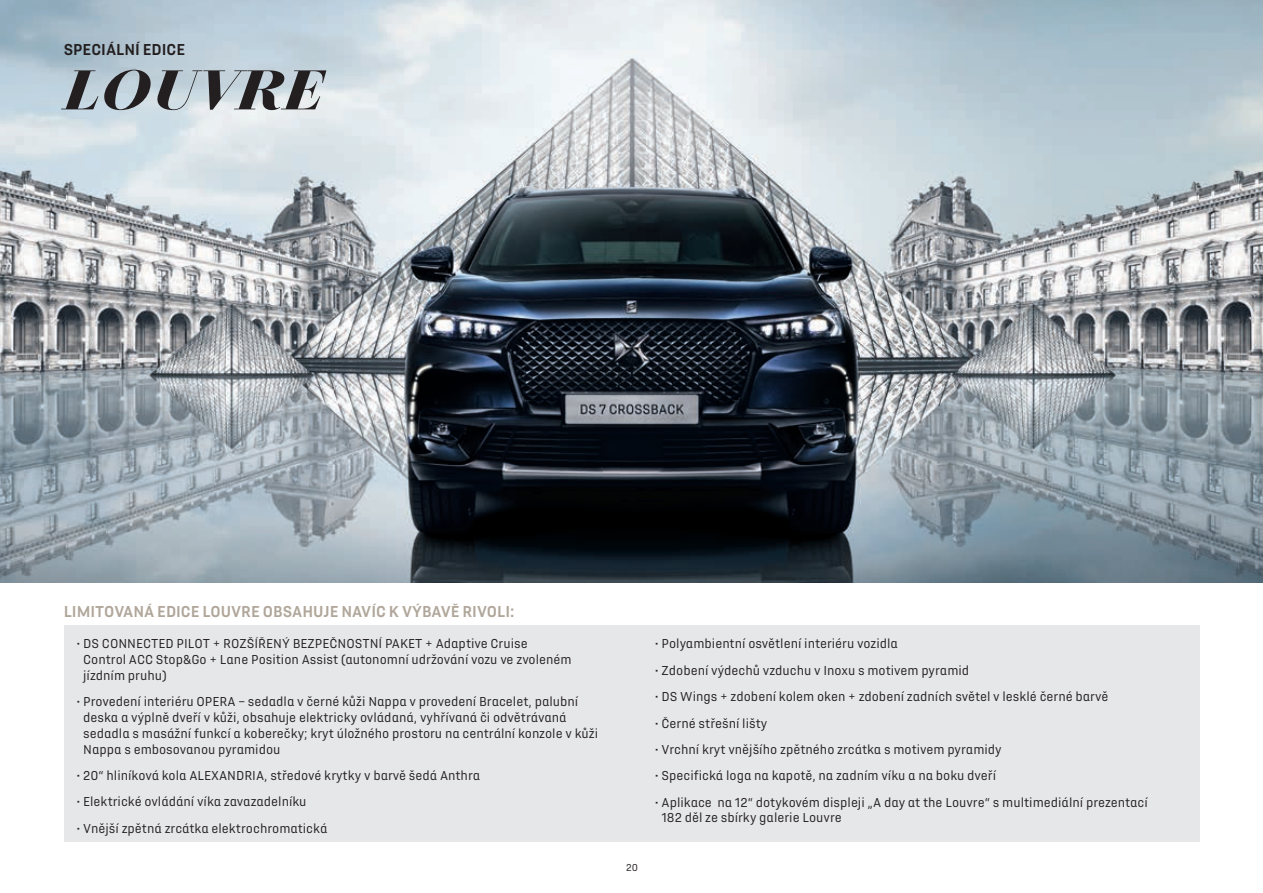
<style>
.page{position:relative;width:1263px;height:893px;background:#fff}
.page>*{position:absolute;margin:0;border:0;box-sizing:border-box;transform-origin:0 0}
.t1{font:italic 500 60px "DS Title";letter-spacing:.025em;color:#231f20}
.t2{font:700 16.5px "DS Automobiles";color:#b0a69a}
.t3{font:700 16.5px "DS Automobiles";color:#231f20}
.t4{font:13.5px/15.8px "DS Automobiles";color:#231f20}
.t5{font:10.5px "DS Automobiles";color:#231f20}
</style>
<div class="page">
<img style="left:0;top:0;width:1263px;height:583px">
<div style="left:64px;top:625px;width:1135px;height:217px;background:#e6e7e9"></div>
<p class="t3" style="left:64px;top:39px;width:123px">SPECIÁLNÍ EDICE</p>
<h1 class="t1" style="left:64px;top:57px;width:261px">LOUVRE</h1>
<p class="t2" style="left:64px;top:600px;width:43px">LIMITOVANÁ</p>
<p class="t2" style="left:157px;top:600px;width:146px">ED ICE LOUVRE OBSAHU</p>
<p class="t2" style="left:324px;top:600px;width:28px">JE NAVÍC</p>
<p class="t2" style="left:389px;top:600px;width:43px">K VÝBAVĚ</p>
<p class="t2" style="left:462px;top:600px;width:54px">RIVOLI :</p>
<p class="t4" style="left:83px;top:636px;width:490px;text-indent:-7px">• DS CONNECTED PILOT + ROZŠÍŘENÝ BEZPEČNOSTNÍ PAKET + Adaptive Cruise<br>Control ACC Stop&amp;Go + Lane Position Assist (autonomní udržování vozu ve zvoleném jízdním pruhu)</p>
<p class="t4" style="left:83px;top:693px;width:516px;text-indent:-7px">• Provedení interiéru OPERA – sedadla v černé kůži Nappa v provedení Bracelet, palubní deska a výplně dveří v kůži, obsahuje elektricky ovládaná, vyhřívaná či odvětrávaná sedadla s masážní funkcí a koberečky; kryt úložného prostoru na centrální konzole v kůži Nappa s embosovanou pyramidou</p>
<p class="t4" style="left:77px;top:767px;width:405px">• 20“ hliníková kola ALEXANDRIA, středové krytky v barvě šedá Anthra</p>
<p class="t4" style="left:77px;top:793px;width:232px">• Elektrické ovládání víka zavazadelníku</p>
<p class="t4" style="left:77px;top:820px;width:252px">• Vnější zpětná zrcátka elektrochromatická</p>
<p class="t5" style="left:626px;top:861px;width:13px">20</p>
<p class="t4" style="left:655px;top:636px;width:245px">• Polyambientní osvětlení interiéru vozidla</p>
<p class="t4" style="left:655px;top:662px;width:316px">• Zdobení výdechů vzduchu v Inoxu s motivem pyramid</p>
<p class="t4" style="left:655px;top:688px;width:455px">• DS Wings + zdobení kolem oken + zdobení zadních světel v lesklé černé barvě</p>
<p class="t4" style="left:655px;top:715px;width:114px">• Černé střešní lišty</p>
<p class="t4" style="left:655px;top:741px;width:348px">• Vrchní kryt vnějšího zpětného zrcátka s motivem pyramidy</p>
<p class="t4" style="left:655px;top:767px;width:343px">• Specifická loga na kapotě, na zadním víku a na boku dveří</p>
<p class="t4" style="left:661px;top:794px;width:488px;text-indent:-7px">• Aplikace na 12“ dotykovém displeji „A day at the Louvre“ s multimediální prezentací<br>182 děl ze sbírky galerie Louvre</p>
</div>
